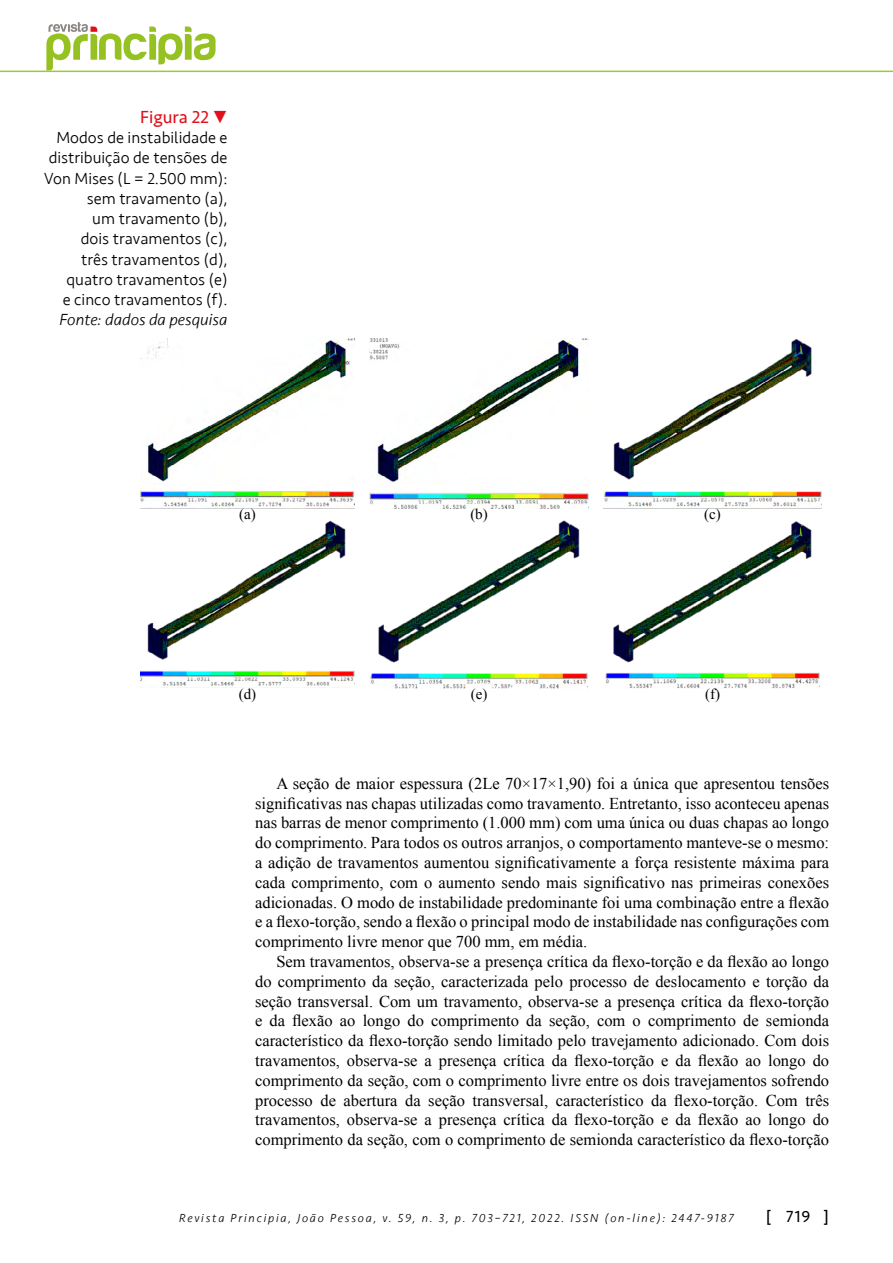
<style>
.page{position:relative;width:893px;height:1263px;background:#fff}
.page>*{position:absolute;margin:0;border:0;box-sizing:border-box;transform-origin:0 0}
.t1{font:18px "Seravek";color:#e2101a}
.t2{font:16.5px/19.8px "Times New Roman";color:#000;text-align:justify}
.t3{font:300 16.5px/20.2px "Seravek";color:#000;text-align:right}
.t4{font:italic 300 16.5px "Seravek";color:#000}
.t5{font:16.5px "Seravek";color:#000}
.t6{font:15px "Times New Roman";color:#000}
.t7{font:italic 300 12px "Seravek";letter-spacing:.15em;color:#000}
</style>
<div class="page">
<hr style="left:0;top:71px;width:893px;height:1px;background:#9c3">
<img style="left:140px;top:339px;width:214px;height:170px">
<img style="left:370px;top:339px;width:218px;height:170px">
<img style="left:604px;top:339px;width:217px;height:170px">
<img style="left:140px;top:520px;width:215px;height:168px">
<img style="left:370px;top:520px;width:218px;height:169px">
<img style="left:605px;top:521px;width:215px;height:168px">
<svg style="left:46px;top:22px;width:170px;height:49px"></svg>
<p class="t1" style="left:140px;top:103px;width:89px">Figura 22 •</p>
<p class="t3" style="left:44px;top:128px;width:185px">Modos de instabilidade e distribuição de tensões de<br>Von Mises (L = 2.500 mm): sem travamento (a),<br>um travamento (b),<br>dois travamentos (c),<br>três travamentos (d), quatro travamentos (e)<br>e cinco travamentos (f).</p>
<p class="t4" style="left:60px;top:310px;width:169px">Fonte: dados da pesquisa</p>
<p class="t6" style="left:239px;top:504px;width:18px">(a)</p>
<p class="t6" style="left:470px;top:504px;width:19px">(b)</p>
<p class="t6" style="left:704px;top:504px;width:18px">(c)</p>
<p class="t6" style="left:239px;top:684px;width:19px">(d)</p>
<p class="t6" style="left:471px;top:684px;width:18px">(e)</p>
<p class="t6" style="left:705px;top:684px;width:16px">(f)</p>
<p class="t2" style="left:255px;top:773px;width:576px;text-indent:21px">A seção de maior espessura (2Le 70×17×1,90) foi a única que apresentou tensões significativas nas chapas utilizadas como travamento. Entretanto, isso aconteceu apenas nas barras de menor comprimento (1.000 mm) com uma única ou duas chapas ao longo do comprimento. Para todos os outros arranjos, o comportamento manteve-se o mesmo: a adição de travamentos aumentou significativamente a força resistente máxima para cada comprimento, com o aumento sendo mais significativo nas primeiras conexões adicionadas. O modo de instabilidade predominante foi uma combinação entre a flexão e a flexo-torção, sendo a flexão o principal modo de instabilidade nas configurações com comprimento livre menor que 700 mm, em média.</p>
<p class="t2" style="left:255px;top:951px;width:576px;text-indent:21px">Sem travamentos, observa-se a presença crítica da flexo-torção e da flexão ao longo do comprimento da seção, caracterizada pelo processo de deslocamento e torção da seção transversal. Com um travamento, observa-se a presença crítica da flexo-torção e da flexão ao longo do comprimento da seção, com o comprimento de semionda característico da flexo-torção sendo limitado pelo travejamento adicionado. Com dois travamentos, observa-se a presença crítica da flexo-torção e da flexão ao longo do comprimento da seção, com o comprimento livre entre os dois travejamentos sofrendo processo de abertura da seção transversal, característico da flexo-torção. Com três travamentos, observa-se a presença crítica da flexo-torção e da flexão ao longo do comprimento da seção, com o comprimento de semionda característico da flexo-torção</p>
<p class="t7" style="left:179px;top:1211px;width:556px">Revista Principia, João Pessoa, v. 59, n. 3, p. 703–721, 2022. ISSN (on-line): 2447-9187</p>
<p class="t5" style="left:766px;top:1204px;width:65px">[ 719 ]</p>
</div>
